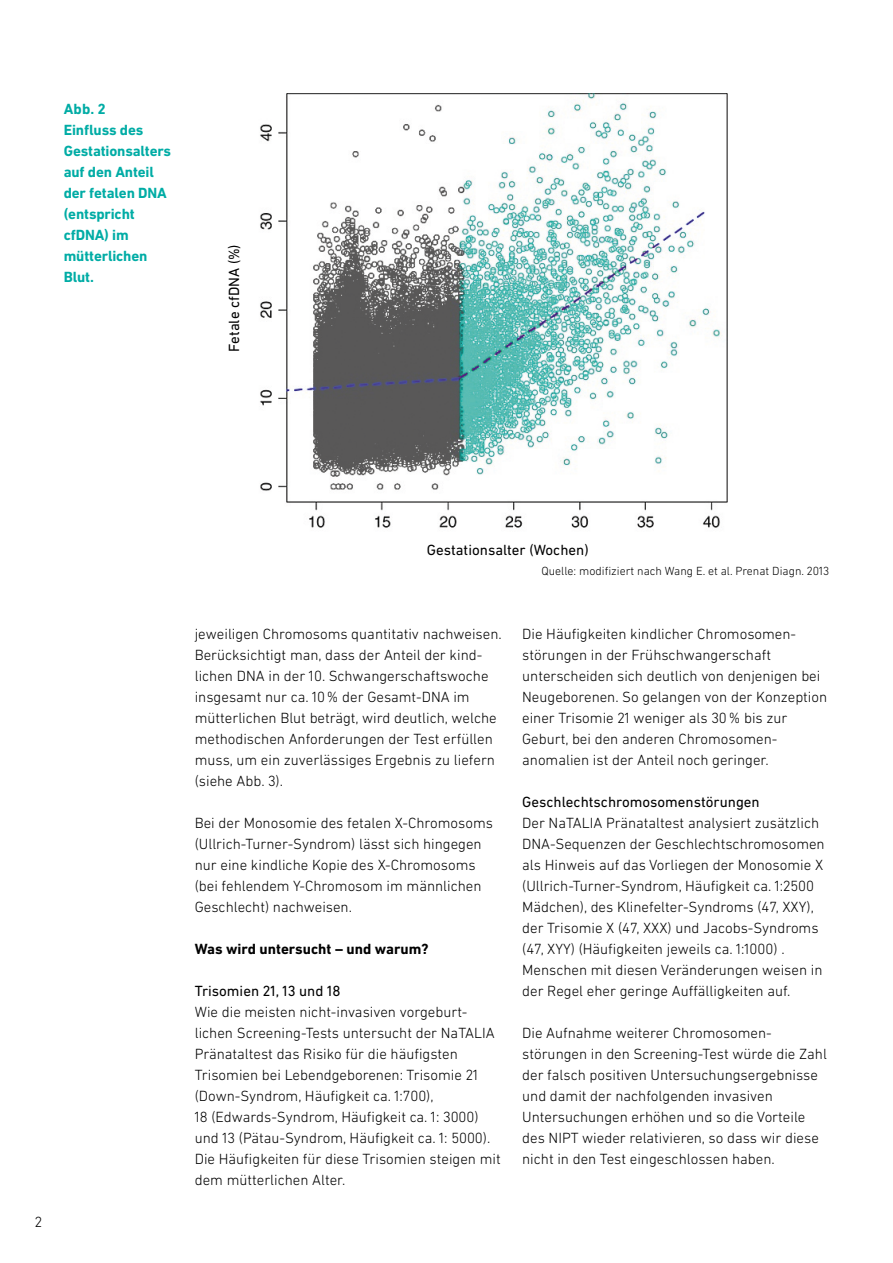
<style>
.page{position:relative;width:893px;height:1263px;background:#fff}
.page>*{position:absolute;margin:0;border:0;box-sizing:border-box;transform-origin:0 0}
.t1{font:300 15px/21px "DIN Next LT Pro";color:#000}
.t2{font:700 15px/21px "DIN Next LT Pro";letter-spacing:-.01em;color:#00aca5}
.t3{font:15px "DIN Next LT Pro";color:#000}
.t4{font:700 15px "DIN Next LT Pro";color:#000}
.t5{font:300 12px "DIN Next LT Pro";color:#000}
</style>
<div class="page">
<img style="left:260px;top:93px;width:467px;height:435px">
<p class="t2" style="left:64px;top:98px;width:109px">Abb. 2<br>Einfluss des<br>Gestationsalters auf den Anteil der fetalen DNA (entspricht cfDNA) im mütterlichen<br>Blut.</p>
<p class="t3" style="left:225px;top:351px;width:109px;rotate:-90deg">Fetale cfDNA (%)</p>
<p class="t1" style="left:35px;top:1211px;width:9px">2</p>
<p class="t3" style="left:427px;top:541px;width:163px">Gestationsalter (Wochen)</p>
<p class="t1" style="left:195px;top:623px;width:309px">jeweiligen Chromosoms quantitativ nachweisen.<br>Berücksichtigt man, dass der Anteil der kind&shy;lichen DNA in der 10. Schwangerschaftswoche insgesamt nur ca. 10% der Gesamt-DNA im mütterlichen Blut beträgt, wird deutlich, welche methodischen Anforderungen der Test erfüllen muss, um ein zuverlässiges Ergebnis zu liefern (siehe Abb. 3).</p>
<p class="t1" style="left:195px;top:812px;width:300px">Bei der Monosomie des fetalen X-Chromosoms (Ullrich-Turner-Syndrom) lässt sich hingegen nur eine kindliche Kopie des X-Chromosoms (bei fehlendem Y-Chromosom im männlichen Geschlecht) nachweisen.</p>
<p class="t4" style="left:195px;top:940px;width:235px">Was wird untersucht – und warum?</p>
<p class="t3" style="left:195px;top:982px;width:147px">Trisomien 21, 13 und 18</p>
<p class="t1" style="left:195px;top:1001px;width:307px">Wie die meisten nicht-invasiven vorgeburt&shy;lichen Screening-Tests untersucht der NaTALIA Pränataltest das Risiko für die häufigsten Trisomien bei Lebendgeborenen: Trisomie 21 (Down-Syndrom, Häufigkeit ca. 1:700),<br>18 (Edwards-Syndrom, Häufigkeit ca. 1: 3000) und 13 (Pätau-Syndrom, Häufigkeit ca. 1: 5000).<br>Die Häufigkeiten für diese Trisomien steigen mit dem mütterlichen Alter.</p>
<p class="t5" style="left:541px;top:564px;width:289px">Quelle: modifiziert nach Wang E. et al. Prenat Diagn. 2013</p>
<p class="t1" style="left:522px;top:623px;width:307px">Die Häufigkeiten kindlicher Chromosomen&shy;störungen in der Frühschwangerschaft unterscheiden sich deutlich von denjenigen bei Neugeborenen. So gelangen von der Konzeption einer Trisomie 21 weniger als 30% bis zur Geburt, bei den anderen Chromosomen&shy;anomalien ist der Anteil noch geringer.</p>
<p class="t3" style="left:522px;top:793px;width:239px">Geschlechtschromosomenstörungen</p>
<p class="t1" style="left:522px;top:812px;width:304px">Der NaTALIA Pränataltest analysiert zusätzlich DNA-Sequenzen der Geschlechtschromosomen als Hinweis auf das Vorliegen der Monosomie X (Ullrich-Turner-Syndrom, Häufigkeit ca. 1:2500<br>Mädchen), des Klinefelter-Syndroms (47, XXY), der Trisomie X (47, XXX) und Jacobs-Syndroms (47, XYY) (Häufigkeiten jeweils ca. 1:1000) .<br>Menschen mit diesen Veränderungen weisen in der Regel eher geringe Auffälligkeiten auf.</p>
<p class="t1" style="left:522px;top:1022px;width:306px">Die Aufnahme weiterer Chromosomen&shy;störungen in den Screening-Test würde die Zahl der falsch positiven Untersuchungsergebnisse und damit der nachfolgenden invasiven Untersuchungen erhöhen und so die Vorteile des NIPT wieder relativieren, so dass wir diese nicht in den Test eingeschlossen haben.</p>
</div>
